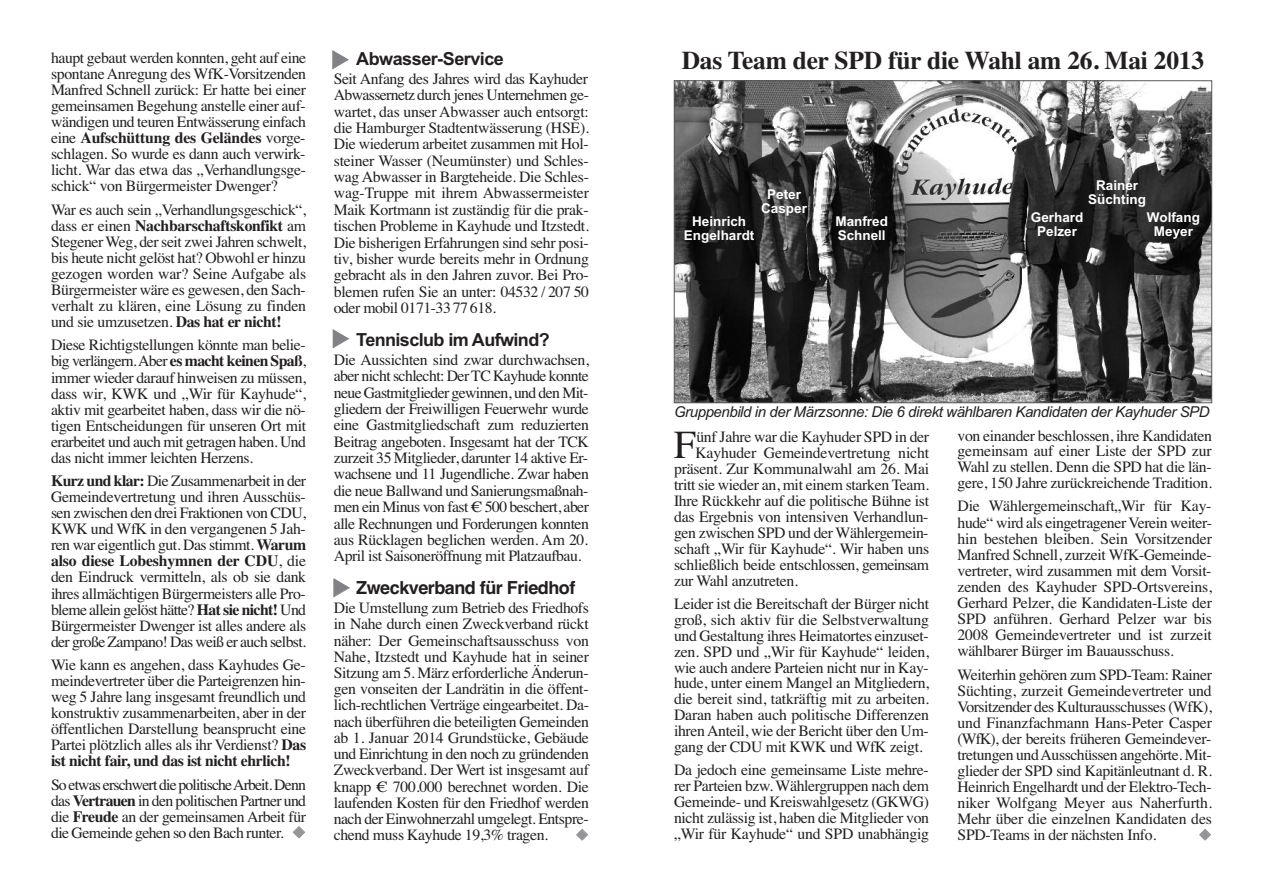
<style>
.page{position:relative;width:1263px;height:893px;background:#fff}
.page>*{position:absolute;margin:0;border:0;box-sizing:border-box;transform-origin:0 0}
.t1{font:39.75px "Times";color:#231f20}
.t2{font:700 25.5px "Times";letter-spacing:-.01em;color:#231f20}
.t3{font:21px "Monotype Sorts";color:#808285}
.t4{font:700 18px "Arial";letter-spacing:-.035em;color:#231f20}
.t5{font:700 18px "Helvetica";letter-spacing:-.03em;color:#231f20}
.t6{font:15.75px/16px "Times";letter-spacing:-.02em;color:#231f20;text-align:justify}
.t7{font:italic 15px "Arial";letter-spacing:-.03em;color:#231f20}
.t8{font:15px "Monotype Sorts";color:#939598}
.t9{font:700 13.5px/14.1px "Arial";color:#fff;text-align:center}
.s1{font-weight:700}
.s2{font-family:"Monotype Sorts";color:#939598}
</style>
<div class="page">
<img style="left:676px;top:83px;width:534px;height:318px">
<p class="t6" style="left:51px;top:49px;width:257px">haupt gebaut werden konnten, geht auf eine spontaneAnregung des WfK-Vorsitzenden Manfred Schnell zurück: Er hatte bei einer gemeinsamen Begehung anstelle einer auf&shy;wändigen und teuren Entwässerung einfach eine <span class="s1">Aufschüttung des Geländes</span> vorge&shy;schlagen. So wurde es dann auch verwirk&shy;licht. War das etwa das „Verhandlungsge&shy;schick“ von Bürgermeister Dwenger?</p>
<p class="t6" style="left:51px;top:201px;width:257px">War es auch sein „Verhandlungsgeschick“, dass er einen <span class="s1">Nachbarschaftskonfikt</span> am Stegener Weg, der seit zwei Jahren schwelt, bis heute nicht gelöst hat? Obwohl er hinzu gezogen worden war? Seine Aufgabe als Bürgermeister wäre es gewesen, den Sach&shy;verhalt zu klären, eine Lösung zu finden und sie umzusetzen. <span class="s1">Das hat er nicht!</span></p>
<p class="t6" style="left:51px;top:337px;width:257px">Diese Richtigstellungen könnte man belie&shy;big verlängern.Aber <span class="s1">es macht keinen Spaß</span>, immer wieder darauf hinweisen zu müssen, dass wir, KWK und „Wir für Kayhude“, aktiv mit gearbeitet haben, dass wir die nö&shy;tigen Entscheidungen für unseren Ort mit erarbeitet und auch mit getragen haben. Und das nicht immer leichten Herzens.</p>
<p class="t6" style="left:51px;top:473px;width:257px"><span class="s1">Kurz und klar:</span> Die Zusammenarbeit in der Gemeindevertretung und ihren Ausschüs&shy;sen zwischen den drei Fraktionen von CDU, KWK und WfK in den vergangenen 5 Jah&shy;ren war eigentlich gut. Das stimmt. <span class="s1">Warum also diese Lobeshymnen der CDU</span>, die den Eindruck vermitteln, als ob sie dank ihres allmächtigen Bürgermeisters alle Pro&shy;bleme allein gelöst hätte? <span class="s1">Hat sie nicht!</span> Und Bürgermeister Dwenger ist alles andere als der große Zampano! Das weiß er auch selbst.</p>
<p class="t6" style="left:51px;top:657px;width:257px">Wie kann es angehen, dass Kayhudes Ge&shy;meindevertreter über die Parteigrenzen hin&shy;weg 5 Jahre lang insgesamt freundlich und konstruktiv zusammenarbeiten, aber in der öffentlichen Darstellung beansprucht eine Partei plötzlich alles als ihr Verdienst? <span class="s1">Das ist nicht fair, und das ist nicht ehrlich!</span></p>
<p class="t6" style="left:51px;top:776px;width:257px">So etwas erschwert die politischeArbeit. Denn das <span class="s1">Vertrauen</span> in den politischen Partner und die <span class="s1">Freude</span> an der gemeinsamen Arbeit für die Gemeinde gehen so den Bach runter. <span class="s2">◆</span></p>
<h3 class="t3" style="left:328px;top:69px;width:20px;rotate:-90deg">▼</h3>
<p class="t4" style="left:356px;top:48px;width:149px">Abwasser-Service</p>
<p class="t6" style="left:334px;top:70px;width:257px">Seit Anfang des Jahres wird das Kayhuder Abwassernetz durch jenes Unternehmen ge&shy;wartet, das unser Abwasser auch entsorgt: die Hamburger Stadtentwässerung (HSE).<br>Die wiederum arbeitet zusammen mit Hol&shy;steiner Wasser (Neumünster) und Schles&shy;wag Abwasser in Bargteheide. Die Schles&shy;wag-Truppe mit ihrem Abwassermeister Maik Kortmann ist zuständig für die prak&shy;tischen Probleme in Kayhude und Itzstedt.<br>Die bisherigen Erfahrungen sind sehr posi&shy;tiv, bisher wurde bereits mehr in Ordnung gebracht als in den Jahren zuvor. Bei Pro&shy;blemen rufen Sie an unter: 04532 / 207 50 oder mobil 0171-3377618.</p>
<p class="t4" style="left:356px;top:329px;width:195px">Tennisclub im Aufwind?</p>
<p class="t6" style="left:334px;top:351px;width:257px">Die Aussichten sind zwar durchwachsen, aber nicht schlecht: Der TC Kayhude konnte neue Gastmitglieder gewinnen, und den Mit&shy;gliedern der Freiwilligen Feuerwehr wurde eine Gastmitgliedschaft zum reduzierten Beitrag angeboten. Insgesamt hat der TCK zurzeit 35 Mitglieder, darunter 14 aktive Er&shy;wachsene und 11 Jugendliche. Zwar haben die neue Ballwand und Sanierungsmaßnah&shy;men ein Minus von fast € 500 beschert, aber alle Rechnungen und Forderungen konnten aus Rücklagen beglichen werden. Am 20.<br>April ist Saisoneröffnung mit Platzaufbau.</p>
<p class="t5" style="left:356px;top:577px;width:221px">Zweckverband für Friedhof</p>
<p class="t6" style="left:334px;top:600px;width:257px">Die Umstellung zum Betrieb des Friedhofs in Nahe durch einen Zweckverband rückt näher: Der Gemeinschaftsausschuss von Nahe, Itzstedt und Kayhude hat in seiner Sitzung am 5. März erforderliche Änderun&shy;gen vonseiten der Landrätin in die öffent&shy;lich-rechtlichen Verträge eingearbeitet. Da&shy;nach überführen die beteiligten Gemeinden ab 1. Januar 2014 Grundstücke, Gebäude und Einrichtung in den noch zu gründenden Zweckverband. Der Wert ist insgesamt auf knapp € 700.000 berechnet worden. Die laufenden Kosten für den Friedhof werden nach der Einwohnerzahl umgelegt. Entspre&shy;chend muss Kayhude 19,3% tragen.</p>
<h3 class="t3" style="left:329px;top:348px;width:20px;rotate:-90deg">▼</h3>
<h3 class="t3" style="left:329px;top:597px;width:20px;rotate:-90deg">▼</h3>
<p class="t8" style="left:576px;top:826px;width:13px">◆</p>
<h2 class="t2" style="left:682px;top:46px;width:524px">Das Team der SPD für die Wahl am 26. Mai 2013</h2>
<p class="t9" style="left:761px;top:187px;width:47px">Peter<br>Casper</p>
<p class="t9" style="left:684px;top:214px;width:72px">Heinrich<br>Engelhardt</p>
<p class="t9" style="left:835px;top:214px;width:54px;text-align:left">Manfred<br>Schnell</p>
<p class="t9" style="left:1088px;top:178px;width:59px">Rainer<br>Süchting</p>
<p class="t9" style="left:1031px;top:210px;width:54px">Gerhard<br>Pelzer</p>
<p class="t9" style="left:1147px;top:210px;width:54px">Wolfang<br>Meyer</p>
<p class="t7" style="left:674px;top:403px;width:537px">Gruppenbild in der Märzsonne: Die 6 direkt wählbaren Kandidaten der Kayhuder SPD</p>
<h1 class="t1" style="left:674px;top:421px;width:24px">F</h1>
<p class="t6" style="left:696px;top:429px;width:234px">ünf Jahre war die Kayhuder SPD in der</p>
<p class="t6" style="left:695px;top:445px;width:235px">Kayhuder Gemeindevertretung nicht</p>
<p class="t6" style="left:674px;top:461px;width:257px">präsent. Zur Kommunalwahl am 26. Mai</p>
<p class="t6" style="left:674px;top:477px;width:257px">tritt sie wieder an, mit einem starken Team.</p>
<p class="t6" style="left:674px;top:493px;width:257px">Ihre Rückkehr auf die politische Bühne ist</p>
<p class="t6" style="left:674px;top:508px;width:256px">das Ergebnis von intensiven Verhandlun-</p>
<p class="t6" style="left:674px;top:524px;width:256px">gen zwischen SPD und der Wählergemein-</p>
<p class="t6" style="left:674px;top:540px;width:257px">schaft „Wir für Kayhude“. Wir haben uns</p>
<p class="t6" style="left:674px;top:556px;width:257px">schließlich beide entschlossen, gemeinsam</p>
<p class="t6" style="left:674px;top:572px;width:126px">zur Wahl anzutreten.</p>
<p class="t6" style="left:674px;top:596px;width:257px">Leider ist die Bereitschaft der Bürger nicht groß, sich aktiv für die Selbstverwaltung und Gestaltung ihres Heimatortes einzuset&shy;zen. SPD und „Wir für Kayhude“ leiden, wie auch andere Parteien nicht nur in Kay&shy;hude, unter einem Mangel an Mitgliedern, die bereit sind, tatkräftig mit zu arbeiten.<br>Daran haben auch politische Differenzen ihrenAnteil, wie der Bericht über den Um&shy;gang der CDU mit KWK und WfK zeigt.</p>
<p class="t6" style="left:674px;top:762px;width:257px">Da jedoch eine gemeinsame Liste mehre&shy;rer Parteien bzw. Wählergruppen nach dem Gemeinde- und Kreiswahlgesetz (GKWG) nicht zulässig ist, haben die Mitglieder von „Wir für Kayhude“ und SPD unabhängig</p>
<p class="t6" style="left:957px;top:427px;width:256px">von einander beschlossen, ihre Kandidaten gemeinsam auf einer Liste der SPD zur Wahl zu stellen. Denn die SPD hat die län&shy;gere, 150 Jahre zurückreichende Tradition.</p>
<p class="t6" style="left:957px;top:498px;width:256px">Die Wählergemeinschaft„Wir für Kay&shy;hude“ wird als eingetragener Verein weiter&shy;hin bestehen bleiben. Sein Vorsitzender Manfred Schnell, zurzeit WfK-Gemeinde&shy;vertreter, wird zusammen mit dem Vorsit&shy;zenden des Kayhuder SPD-Ortsvereins, Gerhard Pelzer, die Kandidaten-Liste der SPD anführen. Gerhard Pelzer war bis 2008 Gemeindevertreter und ist zurzeit wählbarer Bürger im Bauausschuss.</p>
<p class="t6" style="left:957px;top:666px;width:256px">Weiterhin gehören zum SPD-Team: Rainer Süchting, zurzeit Gemeindevertreter und Vorsitzender des Kulturausschusses (WfK), und Finanzfachmann Hans-Peter Casper (WfK), der bereits früheren Gemeindever&shy;tretungen undAusschüssen angehörte. Mit&shy;glieder der SPD sind Kapitänleutnant d. R.<br>Heinrich Engelhardt und der Elektro-Tech&shy;niker Wolfgang Meyer aus Naherfurth.<br>Mehr über die einzelnen Kandidaten des SPD-Teams in der nächsten Info.</p>
<p class="t8" style="left:1199px;top:826px;width:13px">◆</p>
</div>
